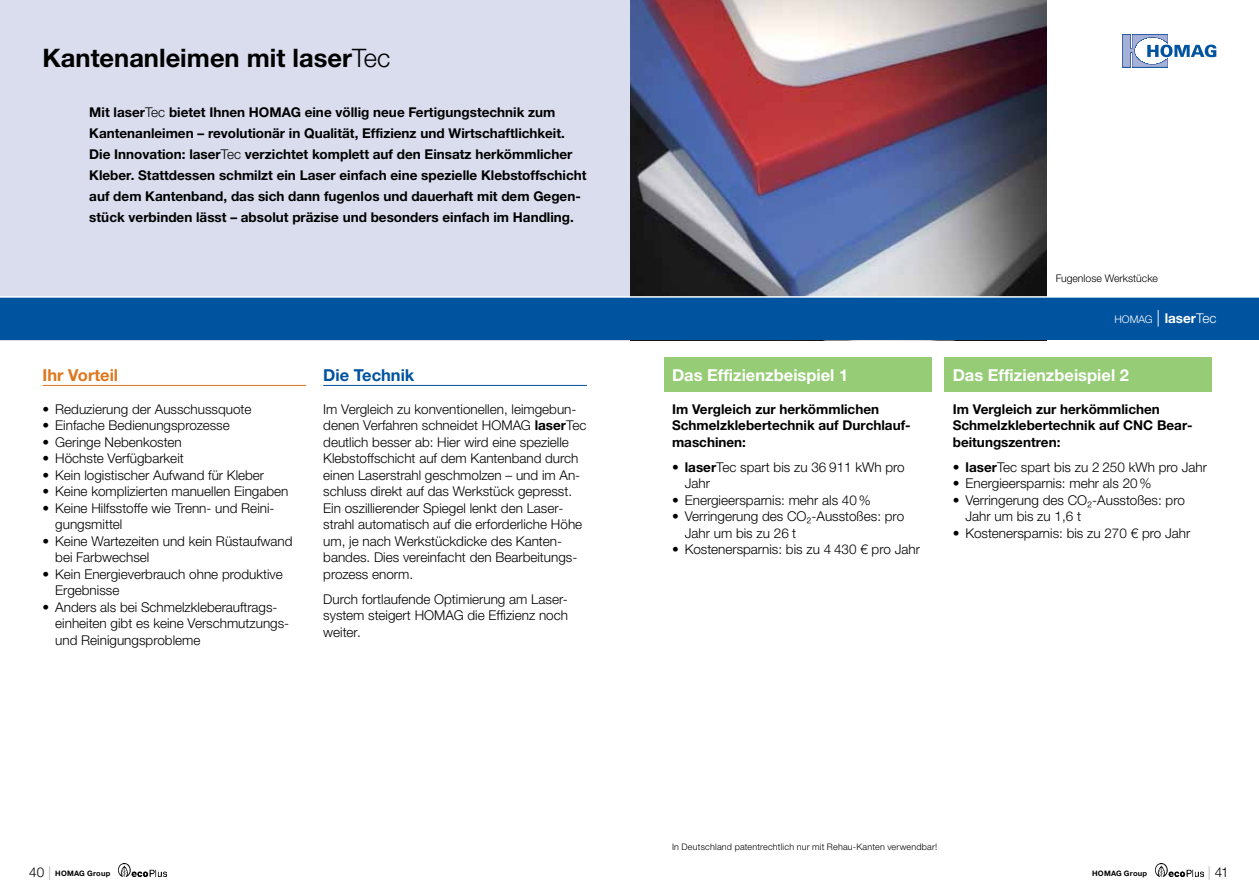
<style>
.page{position:relative;width:1259px;height:893px;background:#fff}
.page>*{position:absolute;margin:0;border:0;box-sizing:border-box;transform-origin:0 0}
.t1{font:700 25.5px "Helvetica Neue LTW1 G";color:#000}
.t2{font:700 16.5px "Helvetica Neue LTW1 G";color:#fff}
.t3{font:700 16.5px "Helvetica Neue LTW1 G";color:#de761c}
.t4{font:700 16.5px "Helvetica Neue LTW1 G";color:#00539f}
.t5{font:300 13.5px/16.5px "Helvetica Neue LTW1 G";color:#000}
.t6{font:700 13.5px/21px "Helvetica Neue LTW1 G";color:#000}
.t7{font:300 10.5px "Helvetica Neue LTW1 G";color:#000}
.t8{font:300 10.5px "Helvetica Neue LTW1 G";color:#fff}
.t9{font:300 9px "Helvetica Neue LTW1 G";letter-spacing:.025em;color:#000}
.t10{font:700 7.5px "Helvetica Neue LTW1 G";letter-spacing:.03em;color:#000}
.s1{font-weight:300}
.s2{font-weight:700}
.s3{font-size:16.5px}
.s4{font-weight:700;font-size:13.5px}
.s5{font-size:13.5px}
.s6{font-weight:300;font-size:13.5px}
.s7{font-weight:300;font-size:13.5px;color:#a7a9ac}
.s8{color:#a7a9ac}
</style>
<div class="page">
<div style="left:663px;top:357px;width:268px;height:34px;background:#95cc75"></div>
<div style="left:944px;top:357px;width:268px;height:34px;background:#95cc75"></div>
<img style="left:629px;top:0;width:417px;height:296px">
<div style="left:0;top:0;width:629px;height:340px;background:#d9ddee"></div>
<hr style="left:43px;top:385px;width:263px;height:1px;background:#de761c">
<hr style="left:323px;top:385px;width:264px;height:1px;background:#00539f">
<svg style="left:1122px;top:35px;width:94px;height:32px"></svg>
<div style="left:0;top:298px;width:1259px;height:42px;background:#00539f"></div>
<hr style="left:0;top:296px;width:1259px;height:2px;background:#fff">
<img style="left:118px;top:864px;width:49px;height:12px">
<img style="left:1155px;top:864px;width:48px;height:12px">
<h1 class="t1" style="left:43px;top:42px;width:349px">Kantenanleimen mit laser<span class="s1">Tec</span></h1>
<p class="t6" style="left:89px;top:101px;width:499px">Mit laser<span class="s1">Tec</span> bietet Ihnen HOMAG eine völlig neue Fertigungstechnik zum Kantenanleimen – revolutionär in Qualität, Effizienz und Wirtschaftlichkeit.<br>Die Innovation: laser<span class="s1">Tec</span> verzichtet komplett auf den Einsatz herkömmlicher Kleber. Stattdessen schmilzt ein Laser einfach eine spezielle Klebstoffschicht auf dem Kantenband, das sich dann fugenlos und dauerhaft mit dem Gegen&shy;stück verbinden lässt – absolut präzise und besonders einfach im Handling.</p>
<p class="t3" style="left:43px;top:365px;width:77px">Ihr Vorteil</p>
<p class="t5" style="left:43px;top:401px;width:210px">• Reduzierung der Ausschussquote</p>
<p class="t5" style="left:43px;top:417px;width:189px">• Einfache Bedienungsprozesse</p>
<p class="t5" style="left:43px;top:434px;width:141px">• Geringe Nebenkosten</p>
<p class="t5" style="left:43px;top:450px;width:143px">• Höchste Verfügbarkeit</p>
<p class="t5" style="left:43px;top:467px;width:223px">• Kein logistischer Aufwand für Kleber</p>
<p class="t5" style="left:43px;top:483px;width:247px">• Keine komplizierten manuellen Eingaben</p>
<p class="t5" style="left:55px;top:500px;width:221px;text-indent:-13px">• Keine Hilfsstoffe wie Trenn- und Reini&shy;gungsmittel</p>
<p class="t5" style="left:55px;top:533px;width:239px;text-indent:-13px">• Keine Wartezeiten und kein Rüstaufwand bei Farbwechsel</p>
<p class="t5" style="left:55px;top:566px;width:229px;text-indent:-13px">• Kein Energieverbrauch ohne produktive<br>Ergebnisse</p>
<p class="t5" style="left:55px;top:599px;width:235px;text-indent:-13px">• Anders als bei Schmelzkleberauftrags&shy;einheiten gibt es keine Verschmutzungs&shy;und Reinigungsprobleme</p>
<p class="t4" style="left:323px;top:365px;width:93px">Die Technik</p>
<p class="t5" style="left:323px;top:401px;width:265px">Im Vergleich zu konventionellen, leimgebun&shy;denen Verfahren schneidet HOMAG <span class="s2">laser</span>Tec deutlich besser ab: Hier wird eine spezielle Klebstoffschicht auf dem Kantenband durch einen Laserstrahl geschmolzen – und im An&shy;schluss direkt auf das Werkstück gepresst.<br>Ein oszillierender Spiegel lenkt den Laser&shy;strahl automatisch auf die erforderliche Höhe um, je nach Werkstückdicke des Kanten&shy;bandes. Dies vereinfacht den Bearbeitungs&shy;prozess enorm.</p>
<p class="t5" style="left:323px;top:590px;width:246px;text-align:justify">Durch fortlaufende Optimierung am Laser&shy;system steigert HOMAG die Effizienz noch weiter.</p>
<p class="t2" style="left:672px;top:365px;width:178px">Das Effizienzbeispiel 1</p>
<p class="t6" style="left:672px;top:401px;width:239px;line-height:16.5px">Im Vergleich zur herkömmlichen<br>Schmelzklebertechnik auf Durchlauf&shy;maschinen:</p>
<p class="t5" style="left:685px;top:458px;width:221px;text-indent:-13px">• <span class="s2">laser</span>Tec spart bis zu 36 911 kWh pro<br>Jahr</p>
<p class="t5" style="left:672px;top:491px;width:200px">• Energieersparnis: mehr als 40%</p>
<p class="t5" style="left:685px;top:508px;width:221px;text-indent:-13px">• Verringerung des CO₂-Ausstoßes: pro<br>Jahr um bis zu 26 t</p>
<p class="t5" style="left:672px;top:541px;width:249px">• Kostenersparnis: bis zu 4 430 € pro Jahr</p>
<p class="t7" style="left:1055px;top:272px;width:104px">Fugenlose Werkstücke</p>
<p class="t8" style="left:1114px;top:313px;width:103px">HOMAG <span class="s3">|</span> <span class="s4">laser</span><span class="s5">Tec</span></p>
<p class="t2" style="left:952px;top:365px;width:178px">Das Effizienzbeispiel 2</p>
<p class="t6" style="left:952px;top:401px;width:241px;line-height:16.5px">Im Vergleich zur herkömmlichen<br>Schmelzklebertechnik auf CNC Bear&shy;beitungszentren:</p>
<p class="t5" style="left:952px;top:458px;width:256px">• <span class="s2">laser</span>Tec spart bis zu 2 250 kWh pro Jahr</p>
<p class="t5" style="left:952px;top:475px;width:200px">• Energieersparnis: mehr als 20%</p>
<p class="t5" style="left:965px;top:491px;width:221px;text-indent:-13px">• Verringerung des CO₂-Ausstoßes: pro<br>Jahr um bis zu 1,6 t</p>
<p class="t5" style="left:952px;top:524px;width:239px">• Kostenersparnis: bis zu 270 € pro Jahr</p>
<p class="t9" style="left:672px;top:842px;width:267px">In Deutschland patentrechtlich nur mit Rehau-Kanten verwendbar!</p>
<p class="t10" style="left:29px;top:868px;width:83px"><span class="s6">40</span> <span class="s7">|</span> HOMAG Group</p>
<p class="t10" style="left:1092px;top:868px;width:56px">HOMAG Group</p>
<p class="t5" style="left:1208px;top:864px;width:22px"><span class="s8">|</span> 41</p>
</div>
